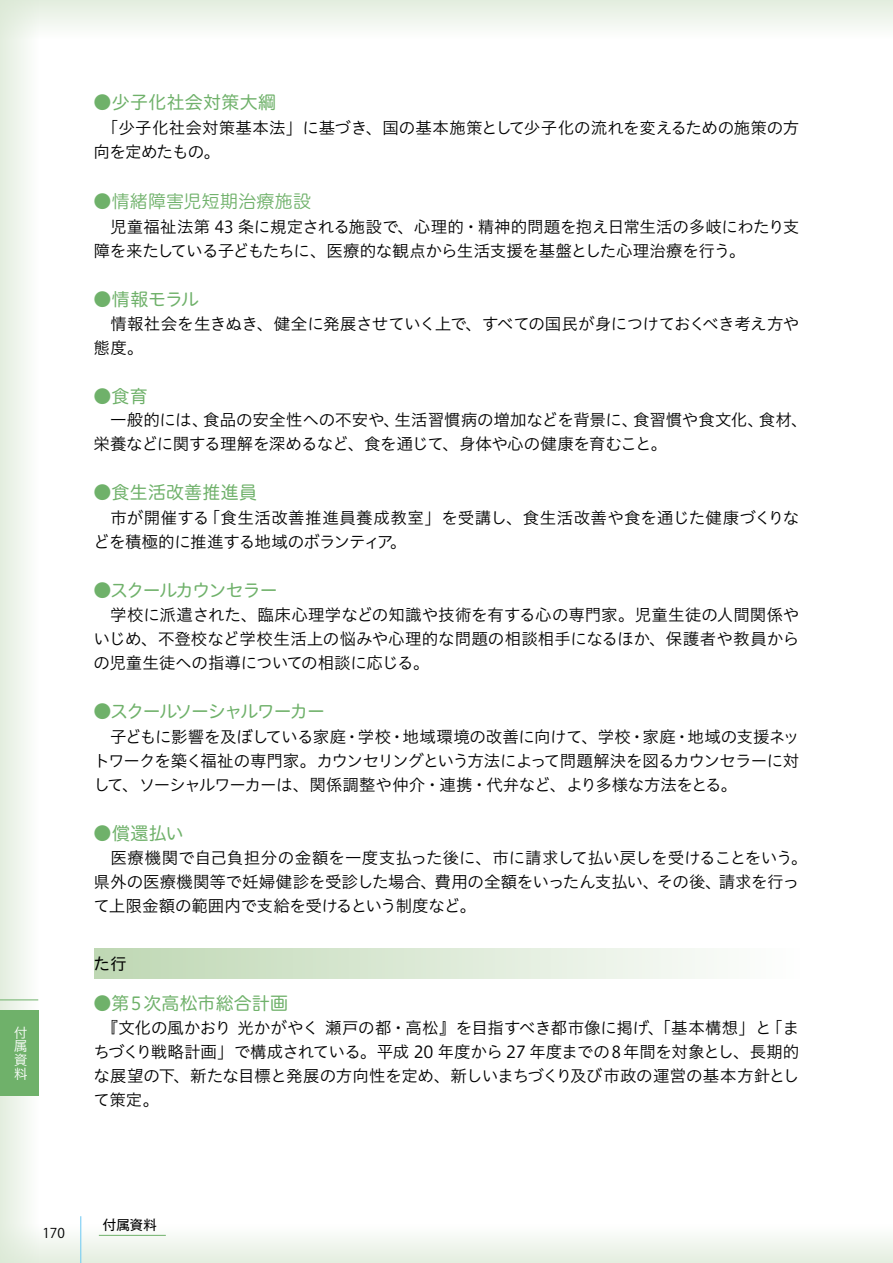
<style>
.page{position:relative;width:893px;height:1263px;background:#fff}
.page>*{position:absolute;margin:0;border:0;box-sizing:border-box;transform-origin:0 0}
.t1{font:18px "Hiragino UD Sans R Std W4";letter-spacing:-.02em;color:#6fb16a}
.t2{font:18px "Hiragino UD Sans R Std W4";letter-spacing:-.09em;color:#6fb16a}
.t3{font:18px "Hiragino UD Sans R Std W3";letter-spacing:.005em;color:#6fb16a}
.t4{font:18px "Hiragino UD Sans R Std W4";letter-spacing:-.085em;color:#6fb16a}
.t5{font:18px "Hiragino UD Sans R Std W4";letter-spacing:.005em;color:#6fb16a}
.t6{font:18px "Hiragino UD Sans R Std W4";letter-spacing:.02em;color:#6fb16a}
.t7{font:18px "Hiragino UD Sans R Std W4";letter-spacing:.015em;color:#6fb16a}
.t8{font:16.5px/24px "Hiragino UD Sans Std W3";letter-spacing:-.015em;color:#000}
.t9{font:16.5px/24px "Hiragino UD Sans Std W3";letter-spacing:.005em;color:#000}
.t10{font:16.5px "Hiragino UD Sans Std W4";color:#000}
.t11{font:13.8px/13.8px "Hiragino UD Sans Std W3";color:#fff;text-align:justify}
.t12{font:13.5px "Gothic MB101 Pro";color:#000}
.t13{font:13.5px "Koz Go Pr 6 N";color:#000}
</style>
<div class="page">
<div style="left:0;top:0;width:893px;height:38px;background:linear-gradient(to bottom,#e2edde,#fcfdfc)"></div>
<div style="left:0;top:1225px;width:893px;height:38px;background:linear-gradient(to bottom,#fefefe,#e4eee0)"></div>
<div style="left:0;top:0;width:38px;height:1263px;background:linear-gradient(to right,#e2edde,#fcfdfb)"></div>
<div style="left:94px;top:948px;width:705px;height:30px;background:linear-gradient(to right,#bfd7b3,#fefefe)"></div>
<hr style="left:80px;top:1216px;width:1px;height:47px;background:#6bc8f3">
<hr style="left:99px;top:1235px;width:67px;height:1px;background:#6fb16a">
<hr style="left:0;top:999px;width:38px;height:1px;background:#6fb16a">
<div style="left:0;top:1010px;width:38px;height:85px;background:#6fb16a"></div>
<p class="t11" style="left:14px;top:1025px;width:15px">付属資料</p>
<p class="t6" style="left:94px;top:89px;width:184px">●少子化社会対策大綱</p>
<p class="t8" style="left:94px;top:114px;width:707px">　「少子化社会対策基本法」に基づき、国の基本施策として少子化の流れを変えるための施策の方向を定めたもの。</p>
<p class="t3" style="left:94px;top:188px;width:219px">●情緒障害児短期治療施設</p>
<p class="t8" style="left:94px;top:213px;width:707px">　児童福祉法第 43 条に規定される施設で、心理的・精神的問題を抱え日常生活の多岐にわたり支障を来たしている子どもたちに、医療的な観点から生活支援を基盤とした心理治療を行う。</p>
<p class="t1" style="left:94px;top:286px;width:107px">●情報モラル</p>
<p class="t8" style="left:94px;top:311px;width:707px">　情報社会を生きぬき、健全に発展させていく上で、すべての国民が身につけておくべき考え方や態度。</p>
<p class="t1" style="left:94px;top:383px;width:56px">●食育</p>
<p class="t8" style="left:94px;top:407px;width:716px">　一般的には、食品の安全性への不安や、生活習慣病の増加などを背景に、食習慣や食文化、食材、栄養などに関する理解を深めるなど、食を通じて、身体や心の健康を育むこと。</p>
<p class="t7" style="left:94px;top:479px;width:165px">●食生活改善推進員</p>
<p class="t9" style="left:94px;top:504px;width:707px">　市が開催する「食生活改善推進員養成教室」を受講し、食生活改善や食を通じた健康づくりなどを積極的に推進する地域のボランティア。</p>
<p class="t4" style="left:94px;top:577px;width:186px">●スクールカウンセラー</p>
<p class="t8" style="left:94px;top:602px;width:707px;text-align:justify">　学校に派遣された、臨床心理学などの知識や技術を有する心の専門家。児童生徒の人間関係やいじめ、不登校など学校生活上の悩みや心理的な問題の相談相手になるほか、保護者や教員からの児童生徒への指導についての相談に応じる。</p>
<p class="t2" style="left:94px;top:698px;width:233px">●スクールソーシャルワーカー</p>
<p class="t8" style="left:94px;top:723px;width:707px;text-align:justify">　子どもに影響を及ぼしている家庭・学校・地域環境の改善に向けて、学校・家庭・地域の支援ネットワークを築く福祉の専門家。カウンセリングという方法によって問題解決を図るカウンセラーに対して、ソーシャルワーカーは、関係調整や仲介・連携・代弁など、より多様な方法をとる。</p>
<p class="t1" style="left:94px;top:820px;width:92px">●償還払い</p>
<p class="t8" style="left:94px;top:845px;width:716px">　医療機関で自己負担分の金額を一度支払った後に、市に請求して払い戻しを受けることをいう。県外の医療機関等で妊婦健診を受診した場合、費用の全額をいったん支払い、その後、請求を行って上限金額の範囲内で支給を受けるという制度など。</p>
<p class="t10" style="left:94px;top:951px;width:34px">た行</p>
<p class="t5" style="left:94px;top:989px;width:196px">●第５次高松市総合計画</p>
<p class="t8" style="left:94px;top:1014px;width:707px;text-align:justify">　『文化の風かおり 光かがやく 瀬戸の都・高松』を目指すべき都市像に掲げ、「基本構想」と「まちづくり戦略計画」で構成されている。平成 20 年度から 27 年度までの８年間を対象とし、長期的な展望の下、新たな目標と発展の方向性を定め、新しいまちづくり及び市政の運営の基本方針として策定。</p>
<p class="t13" style="left:43px;top:1225px;width:24px">170</p>
<p class="t12" style="left:103px;top:1214px;width:55px">付属資料</p>
</div>
